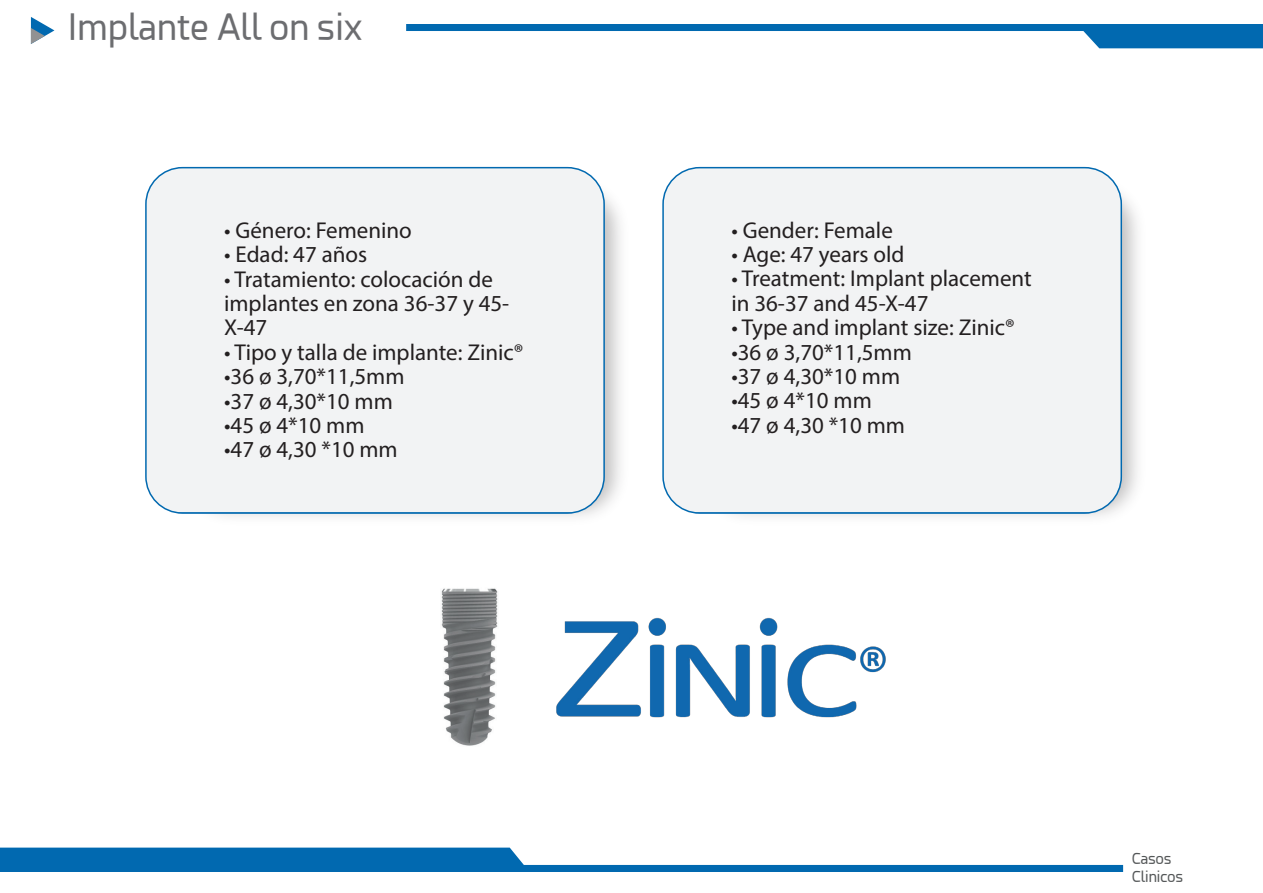
<style>
.page{position:relative;width:1263px;height:893px;background:#fff}
.page>*{position:absolute;margin:0;border:0;box-sizing:border-box;transform-origin:0 0}
.t1{font:36px "Esphimere";color:#6c6d70}
.t2{font:22.95px/24.5px "Myriad Pro";color:#231f20}
.t3{font:15px/18px "Esphimere";color:#545758}
</style>
<div class="page">
<svg style="left:0;top:848px;width:1123px;height:24px;fill:#0169b0"></svg>
<svg style="left:406px;top:24px;width:857px;height:24px"></svg>
<svg style="left:31px;top:17px;width:23px;height:27px"></svg>
<div style="left:148px;top:168px;width:456px;height:345px;background:#f2f3f4"></div>
<div style="left:145px;top:167px;width:460px;height:347px;border:2px solid #0169b0;border-radius:37px"></div>
<img style="left:734px;top:195px;width:404px;height:322px">
<div style="left:665px;top:168px;width:456px;height:345px;background:#f2f3f4"></div>
<div style="left:662px;top:167px;width:460px;height:347px;border:2px solid #0169b0;border-radius:37px"></div>
<img style="left:441px;top:588px;width:57px;height:158px">
<img style="left:556px;top:617px;width:330px;height:101px">
<h1 class="t1" style="left:68px;top:7px;width:295px">Implante All on six</h1>
<p class="t2" style="left:224px;top:217px;width:189px">• Género: Femenino</p>
<p class="t2" style="left:224px;top:242px;width:145px">• Edad: 47 años</p>
<p class="t2" style="left:224px;top:266px;width:287px">• Tratamiento: colocación de implantes en zona 36-37 y 45-<br>X-47</p>
<p class="t2" style="left:224px;top:339px;width:301px">• Tipo y talla de implante: Zinic®</p>
<p class="t2" style="left:224px;top:364px;width:182px">•36 ø 3,70*11,5mm</p>
<p class="t2" style="left:224px;top:388px;width:170px">•37 ø 4,30*10 mm</p>
<p class="t2" style="left:224px;top:413px;width:142px">•45 ø 4*10 mm</p>
<p class="t2" style="left:224px;top:437px;width:175px">•47 ø 4,30 *10 mm</p>
<p class="t2" style="left:731px;top:217px;width:163px">• Gender: Female</p>
<p class="t2" style="left:731px;top:242px;width:175px">• Age: 47 years old</p>
<p class="t2" style="left:731px;top:266px;width:302px">• Treatment: Implant placement in 36-37 and 45-X-47</p>
<p class="t2" style="left:731px;top:315px;width:285px">• Type and implant size: Zinic®</p>
<p class="t2" style="left:731px;top:339px;width:182px">•36 ø 3,70*11,5mm</p>
<p class="t2" style="left:731px;top:364px;width:170px">•37 ø 4,30*10 mm</p>
<p class="t2" style="left:731px;top:388px;width:142px">•45 ø 4*10 mm</p>
<p class="t2" style="left:731px;top:413px;width:175px">•47 ø 4,30 *10 mm</p>
<p class="t3" style="left:1132px;top:849px;width:53px">Casos<br>Clinicos</p>
</div>
